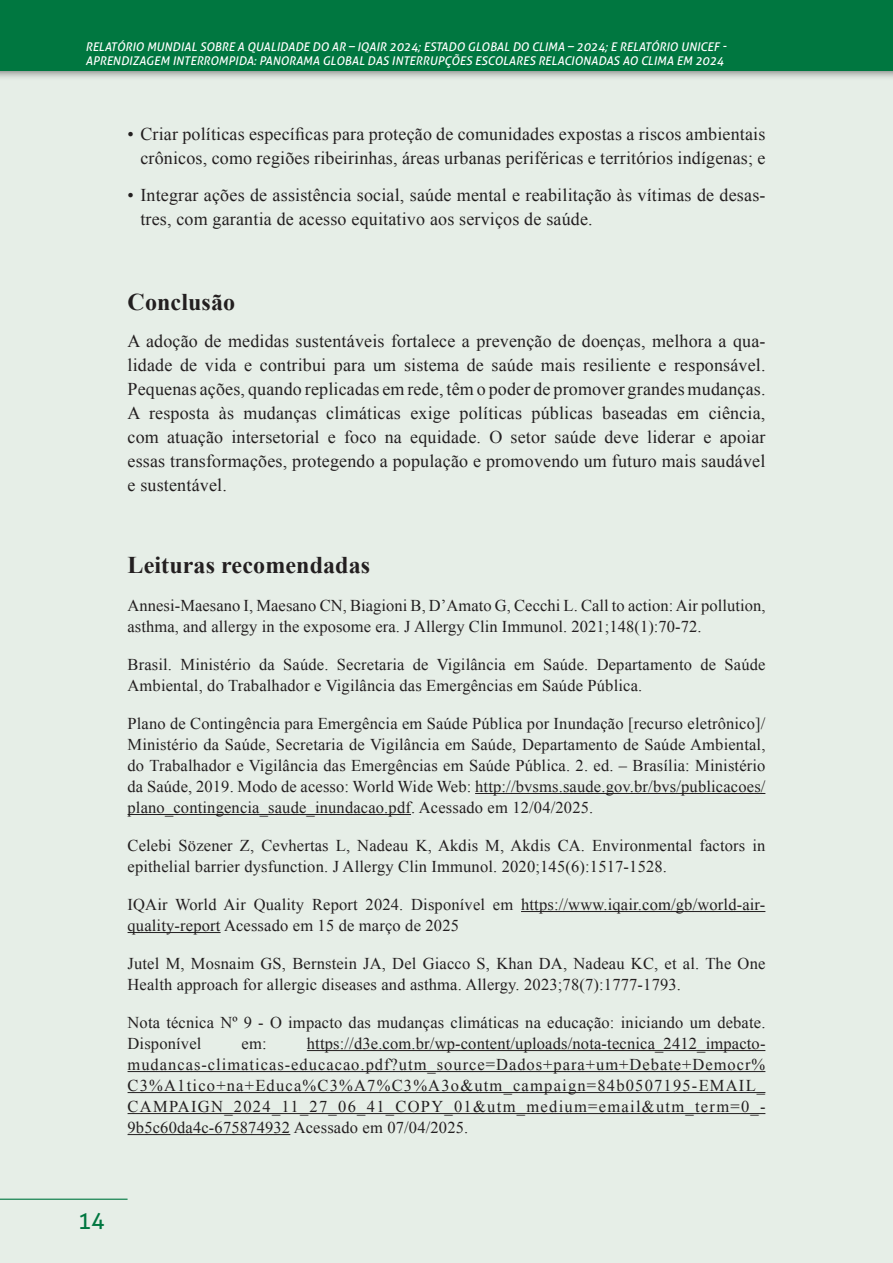
<style>
.page{position:relative;width:893px;height:1263px;background:#e6eee7}
.page>*{position:absolute;margin:0;border:0;box-sizing:border-box;transform-origin:0 0}
.t1{font:700 24px "Times New Roman";letter-spacing:.005em;color:#231f20}
.t2{font:22.5px "Aller";color:#007740}
.t3{font:18px/24px "Times New Roman";letter-spacing:.01em;color:#231f20;text-align:right}
.t4{font:16.5px/21px "Times New Roman";letter-spacing:.01em;color:#231f20}
.t5{font:italic 12px/14.4px "Aller";color:#fff}
</style>
<div class="page">
<div style="left:0;top:0;width:893px;height:80px;background:#231f20;opacity:.7"></div>
<div style="left:0;top:0;width:893px;height:71px;background:#007740"></div>
<hr style="left:0;top:1198px;width:128px;height:2px;background:#007740">
<hr style="left:475px;top:793px;width:290px;height:1px;background:#231f20">
<hr style="left:128px;top:814px;width:283px;height:1px;background:#231f20">
<hr style="left:521px;top:911px;width:244px;height:1px;background:#231f20">
<hr style="left:128px;top:932px;width:93px;height:1px;background:#231f20">
<hr style="left:307px;top:1050px;width:458px;height:1px;background:#231f20">
<hr style="left:128px;top:1071px;width:637px;height:1px;background:#231f20">
<hr style="left:128px;top:1092px;width:637px;height:1px;background:#231f20">
<hr style="left:128px;top:1113px;width:637px;height:1px;background:#231f20">
<hr style="left:128px;top:1134px;width:162px;height:1px;background:#231f20">
<p class="t5" style="left:85px;top:39px;width:642px">RELATÓRIO MUNDIAL SOBRE A QUALIDADE DO AR – IQAIR 2024; ESTADO GLOBAL DO CLIMA – 2024; E RELATÓRIO UNICEF -<br>APRENDIZAGEM INTERROMPIDA: PANORAMA GLOBAL DAS INTERRUPÇÕES ESCOLARES RELACIONADAS AO CLIMA EM 2024</p>
<p class="t3" style="left:128px;top:122px;width:639px">• Criar políticas específicas para proteção de comunidades expostas a riscos ambientais crônicos, como regiões ribeirinhas, áreas urbanas periféricas e territórios indígenas; e</p>
<p class="t3" style="left:140px;top:182px;width:627px;text-align:left;text-indent:-13px">• Integrar ações de assistência social, saúde mental e reabilitação às vítimas de desas&shy;tres, com garantia de acesso equitativo aos serviços de saúde.</p>
<h1 class="t1" style="left:128px;top:285px;width:109px">Conclusão</h1>
<p class="t3" style="left:128px;top:328px;width:639px;text-align:justify">A adoção de medidas sustentáveis fortalece a prevenção de doenças, melhora a qua&shy;lidade de vida e contribui para um sistema de saúde mais resiliente e responsável.<br>Pequenas ações, quando replicadas em rede, têm o poder de promover grandes mudanças.<br>A resposta às mudanças climáticas exige políticas públicas baseadas em ciência, com atuação intersetorial e foco na equidade. O setor saúde deve liderar e apoiar essas transformações, protegendo a população e promovendo um futuro mais saudável e sustentável.</p>
<h1 class="t1" style="left:128px;top:548px;width:244px">Leituras recomendadas</h1>
<p class="t4" style="left:128px;top:594px;width:639px">Annesi-Maesano I, Maesano CN, Biagioni B, D’Amato G, Cecchi L. Call to action: Air pollution, asthma, and allergy in the exposome era. J Allergy Clin Immunol. 2021;148(1):70-72.</p>
<p class="t4" style="left:128px;top:653px;width:639px">Brasil. Ministério da Saúde. Secretaria de Vigilância em Saúde. Departamento de Saúde<br>Ambiental, do Trabalhador e Vigilância das Emergências em Saúde Pública.</p>
<p class="t4" style="left:128px;top:712px;width:639px;text-align:justify">Plano de Contingência para Emergência em Saúde Pública por Inundação [recurso eletrônico]/ Ministério da Saúde, Secretaria de Vigilância em Saúde, Departamento de Saúde Ambiental, do Trabalhador e Vigilância das Emergências em Saúde Pública. 2. ed. – Brasília: Ministério da Saúde, 2019. Modo de acesso: World Wide Web: http://bvsms.saude.gov.br/bvs/publicacoes/ plano_contingencia_saude_inundacao.pdf. Acessado em 12/04/2025.</p>
<p class="t4" style="left:128px;top:834px;width:639px">Celebi Sözener Z, Cevhertas L, Nadeau K, Akdis M, Akdis CA. Environmental factors in epithelial barrier dysfunction. J Allergy Clin Immunol. 2020;145(6):1517-1528.</p>
<p class="t4" style="left:128px;top:893px;width:639px">IQAir World Air Quality Report 2024. Disponível em https://www.iqair.com/gb/world-air&shy;quality-report Acessado em 15 de março de 2025</p>
<p class="t4" style="left:128px;top:952px;width:639px">Jutel M, Mosnaim GS, Bernstein JA, Del Giacco S, Khan DA, Nadeau KC, et al. The One<br>Health approach for allergic diseases and asthma. Allergy. 2023;78(7):1777-1793.</p>
<p class="t4" style="left:128px;top:1011px;width:639px">Nota técnica Nº 9 - O impacto das mudanças climáticas na educação: iniciando um debate.<br>Disponível</p>
<p class="t4" style="left:128px;top:1032px;width:640px;text-align:justify;text-indent:179px">https://d3e.com.br/wp-content/uploads/nota-tecnica_2412_impacto&shy;mudancas-climaticas-educacao.pdf?utm_source=Dados+para+um+Debate+Democr% C3%A1tico+na+Educa%C3%A7%C3%A3o&amp;utm_campaign=84b0507195-EMAIL_ CAMPAIGN_2024_11_27_06_41_COPY_01&amp;utm_medium=email&amp;utm_term=0_- 9b5c60da4c-675874932 Acessado em 07/04/2025.</p>
<p class="t4" style="left:242px;top:1032px;width:27px">em:</p>
<h2 class="t2" style="left:78px;top:1206px;width:28px">14</h2>
</div>
